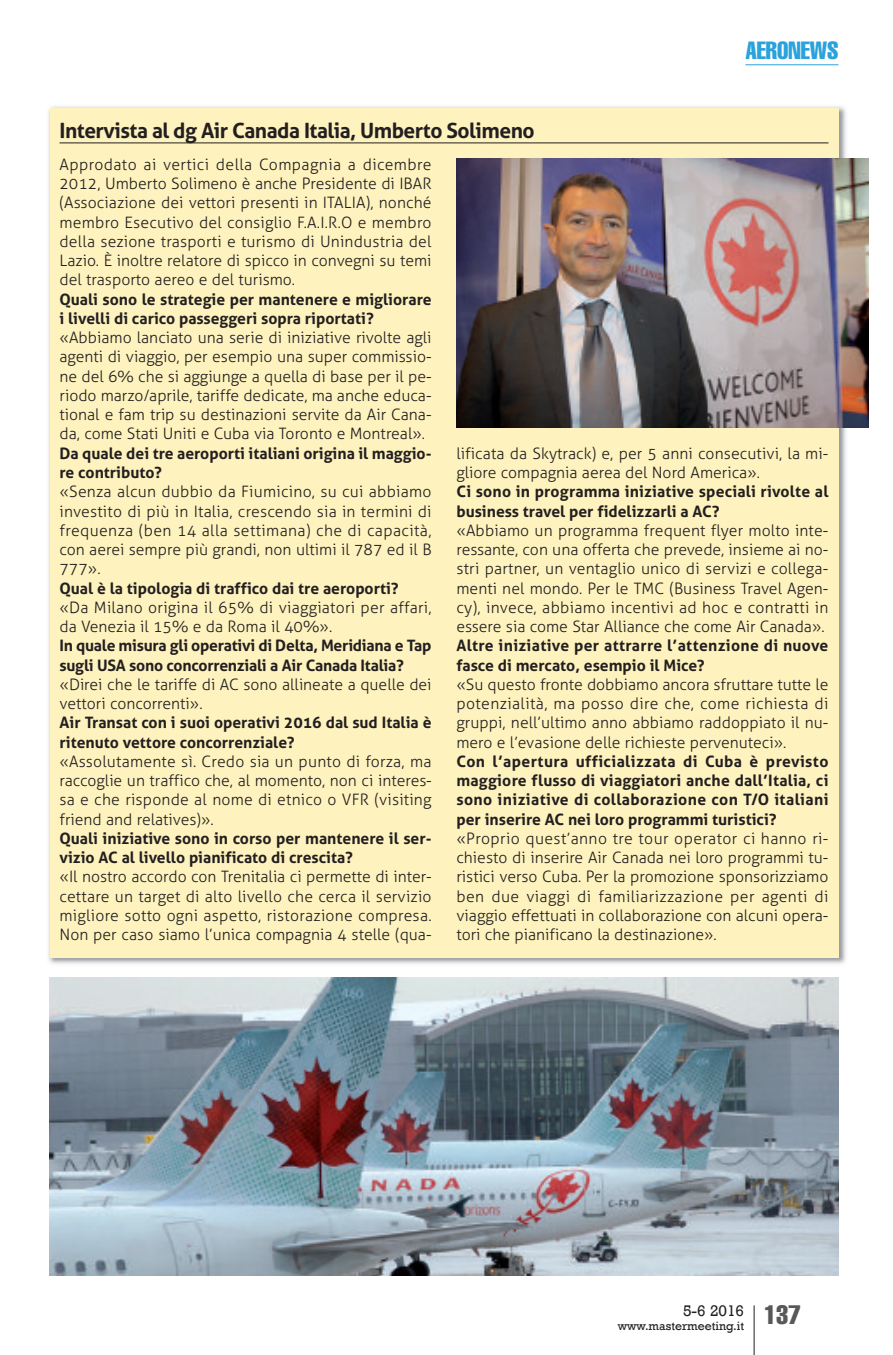
<style>
.page{position:relative;width:893px;height:1355px;background:#fff}
.page>*{position:absolute;margin:0;border:0;box-sizing:border-box;transform-origin:0 0}
.t1{font:extra-condensed 24.5px "Helvetica";color:#2aa2db}
.t2{font:700 21px "Aller";letter-spacing:-.025em;color:#231f20}
.t3{font:300 15.75px/19.2px "Aller";color:#231f20;text-align:justify}
.t4{font:700 15.75px/19.2px "Aller";color:#231f20}
.t5{font:700 15.75px/19.2px "Aller";letter-spacing:.02em;color:#231f20}
.t6{font:15.75px "Rockwell";color:#231f20}
.t7{font:12.25px "Rockwell";color:#231f20}
</style>
<div class="page">
<hr style="left:754px;top:1305px;width:1px;height:49px;background:#231f20">
<hr style="left:745px;top:64px;width:93px;height:1px;background:#2aa2db">
<div style="left:50px;top:108px;width:788px;height:849px;background:#fef3be"></div>
<hr style="left:60px;top:142px;width:768px;height:1px;background:#231f20">
<img style="left:456px;top:158px;width:412px;height:270px">
<img style="left:50px;top:977px;width:788px;height:298px">
<h1 class="t1" style="left:745px;top:42px;width:95px">AERONEWS</h1>
<h2 class="t2" style="left:60px;top:118px;width:477px">Intervista al dg Air Canada Italia, Umberto Solimeno</h2>
<p class="t3" style="left:60px;top:155px;width:374px">Approdato ai vertici della Compagnia a dicembre 2012, Umberto Solimeno è anche Presidente di IBAR (Associazione dei vettori presenti in ITALIA), nonché membro Esecutivo del consiglio F.A.I.R.O e membro della sezione trasporti e turismo di Unindustria del Lazio. È inoltre relatore di spicco in convegni su temi del trasporto aereo e del turismo.</p>
<p class="t4" style="left:60px;top:289px;width:374px">Quali sono le strategie per mantenere e migliorare i livelli di carico passeggeri sopra riportati?</p>
<p class="t3" style="left:60px;top:328px;width:374px">«Abbiamo lanciato una serie di iniziative rivolte agli agenti di viaggio, per esempio una super commissio&shy;ne del 6% che si aggiunge a quella di base per il pe&shy;riodo marzo/aprile, tariffe dedicate, ma anche educa&shy;tional e fam trip su destinazioni servite da Air Cana&shy;da, come Stati Uniti e Cuba via Toronto e Montreal».</p>
<p class="t4" style="left:60px;top:443px;width:374px">Da quale dei tre aeroporti italiani origina il maggio&shy;re contributo?</p>
<p class="t3" style="left:60px;top:482px;width:374px">«Senza alcun dubbio da Fiumicino, su cui abbiamo investito di più in Italia, crescendo sia in termini di frequenza (ben 14 alla settimana) che di capacità, con aerei sempre più grandi, non ultimi il 787 ed il B 777».</p>
<p class="t4" style="left:60px;top:578px;width:341px">Qual è la tipologia di traffico dai tre aeroporti?</p>
<p class="t3" style="left:60px;top:597px;width:374px">«Da Milano origina il 65% di viaggiatori per affari, da Venezia il 15% e da Roma il 40%».</p>
<p class="t4" style="left:60px;top:636px;width:374px">In quale misura gli operativi di Delta, Meridiana e Tap sugli USA sono concorrenziali a Air Canada Italia?</p>
<p class="t3" style="left:60px;top:674px;width:374px">«Direi che le tariffe di AC sono allineate a quelle dei vettori concorrenti».</p>
<p class="t4" style="left:60px;top:713px;width:374px">Air Transat con i suoi operativi 2016 dal sud Italia è ritenuto vettore concorrenziale?</p>
<p class="t3" style="left:60px;top:751px;width:374px">«Assolutamente sì. Credo sia un punto di forza, ma raccoglie un traffico che, al momento, non ci interes&shy;sa e che risponde al nome di etnico o VFR (visiting friend and relatives)».</p>
<p class="t4" style="left:60px;top:828px;width:374px">Quali iniziative sono in corso per mantenere il ser&shy;vizio AC al livello pianificato di crescita?</p>
<p class="t3" style="left:60px;top:867px;width:374px">«Il nostro accordo con Trenitalia ci permette di inter&shy;cettare un target di alto livello che cerca il servizio migliore sotto ogni aspetto, ristorazione compresa.<br>Non per caso siamo l’unica compagnia 4 stelle (qua-</p>
<p class="t3" style="left:456px;top:443px;width:374px">lificata da Skytrack) e, per 5 anni consecutivi, la mi&shy;gliore compagnia aerea del Nord America».</p>
<p class="t4" style="left:456px;top:482px;width:374px">Ci sono in programma iniziative speciali rivolte al business travel per fidelizzarli a AC?</p>
<p class="t3" style="left:456px;top:520px;width:374px">«Abbiamo un programma frequent flyer molto inte&shy;ressante, con una offerta che prevede, insieme ai no&shy;stri partner, un ventaglio unico di servizi e collega&shy;menti nel mondo. Per le TMC (Business Travel Agen&shy;cy), invece, abbiamo incentivi ad hoc e contratti in essere sia come Star Alliance che come Air Canada».</p>
<p class="t5" style="left:456px;top:636px;width:374px">Altre iniziative per attrarre l’attenzione di nuove fasce di mercato, esempio il Mice?</p>
<p class="t3" style="left:456px;top:674px;width:374px">«Su questo fronte dobbiamo ancora sfruttare tutte le potenzialità, ma posso dire che, come richiesta di gruppi, nell’ultimo anno abbiamo raddoppiato il nu&shy;mero e l’evasione delle richieste pervenuteci».</p>
<p class="t4" style="left:456px;top:751px;width:374px;text-align:justify">Con l’apertura ufficializzata di Cuba è previsto maggiore flusso di viaggiatori anche dall’Italia, ci sono iniziative di collaborazione con T/O italiani per inserire AC nei loro programmi turistici?</p>
<p class="t3" style="left:456px;top:828px;width:374px">«Proprio quest’anno tre tour operator ci hanno ri&shy;chiesto di inserire Air Canada nei loro programmi tu&shy;ristici verso Cuba. Per la promozione sponsorizziamo ben due viaggi di familiarizzazione per agenti di viaggio effettuati in collaborazione con alcuni opera&shy;tori che pianificano la destinazione».</p>
<p class="t7" style="left:618px;top:1318px;width:184px">www.mastermeeting.it <sup>137</sup></p>
<p class="t6" style="left:683px;top:1300px;width:63px">5-6 2016</p>
</div>
